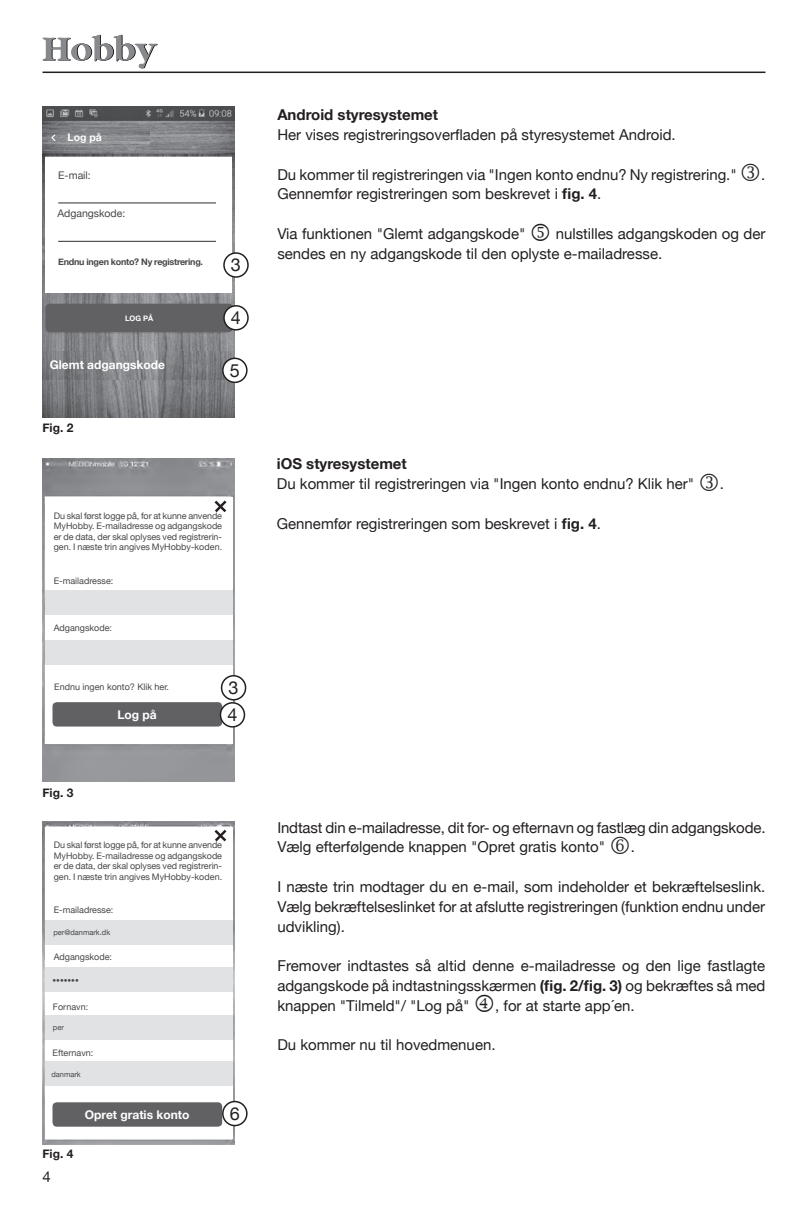
<style>
.page{position:relative;width:808px;height:1221px;background:#fff}
.page>*{position:absolute;margin:0;border:0;box-sizing:border-box;transform-origin:0 0}
.t1{font:18px "Helvetica Neue";color:#231f20}
.t2{font:15px/19.8px "Helvetica Neue";color:#231f20}
.t3{font:700 15px "Helvetica Neue";color:#231f20}
.t4{font:700 12px "Helvetica Neue";color:#fff}
.t5{font:700 12px "Helvetica Neue";color:#231f20}
.t6{font:10.5px "Helvetica Neue";color:#464748}
.t7{font:700 10.5px "Helvetica Neue";color:#fff}
.t8{font:9px/10.5px "Helvetica Neue";color:#464748;text-align:justify}
.t9{font:700 9px "Helvetica Neue";letter-spacing:-.03em;color:#464748}
.t10{font:7.5px "Helvetica Neue";color:#464748}
.t11{font:700 7.5px "Helvetica Neue";color:#fff}
.s1{font-weight:700}
</style>
<div class="page">
<hr style="left:43px;top:72px;width:722px;height:1px;background:#231f20">
<svg style="left:43px;top:35px;width:115px;height:33px"></svg>
<img style="left:43px;top:821px;width:192px;height:323px">
<img style="left:43px;top:458px;width:192px;height:323px">
<img style="left:43px;top:106px;width:192px;height:312px">
<div style="left:45px;top:157px;width:187px;height:135px;background:#fff"></div>
<hr style="left:58px;top:202px;width:158px;height:1px;background:#454647">
<hr style="left:58px;top:241px;width:158px;height:1px;background:#454647">
<div style="left:224px;top:253px;width:24px;height:24px;background:#fff;border-radius:50%"></div>
<div style="left:223px;top:252px;width:26px;height:26px;border:2px solid #231f20;border-radius:50%"></div>
<div style="left:45px;top:304px;width:188px;height:28px;background:#616164;border-radius:4px"></div>
<div style="left:224px;top:306px;width:24px;height:24px;background:#fff;border-radius:50%"></div>
<div style="left:223px;top:305px;width:26px;height:25px;border:2px solid #231f20;border-radius:50%"></div>
<img style="left:43px;top:351px;width:190px;height:28px">
<div style="left:223px;top:358px;width:24px;height:24px;background:#fff;border-radius:50%"></div>
<div style="left:222px;top:357px;width:26px;height:26px;border:2px solid #231f20;border-radius:50%"></div>
<img style="left:43px;top:125px;width:107px;height:26px">
<svg style="left:50px;top:133px;width:7px;height:10px"></svg>
<div style="left:45px;top:826px;width:187px;height:312px;background:#fff"></div>
<div style="left:52px;top:1102px;width:170px;height:24px;background:#616164;border-radius:4px"></div>
<svg style="left:214px;top:829px;width:13px;height:13px"></svg>
<div style="left:45px;top:919px;width:187px;height:25px;background:#e1e2e4"></div>
<div style="left:45px;top:967px;width:187px;height:24px;background:#e1e2e4"></div>
<div style="left:45px;top:1014px;width:187px;height:25px;background:#e1e2e4"></div>
<div style="left:45px;top:1061px;width:187px;height:25px;background:#e1e2e4"></div>
<div style="left:223px;top:1101px;width:24px;height:24px;background:#fff;border-radius:50%"></div>
<div style="left:222px;top:1100px;width:26px;height:26px;border:2px solid #231f20;border-radius:50%"></div>
<div style="left:45px;top:497px;width:187px;height:247px;background:#fff"></div>
<div style="left:52px;top:702px;width:170px;height:24px;background:#616164;border-radius:4px"></div>
<svg style="left:214px;top:500px;width:13px;height:13px"></svg>
<div style="left:45px;top:590px;width:187px;height:25px;background:#e1e2e4"></div>
<div style="left:45px;top:640px;width:187px;height:24px;background:#e1e2e4"></div>
<div style="left:220px;top:702px;width:24px;height:24px;background:#fff;border-radius:50%"></div>
<div style="left:220px;top:702px;width:25px;height:25px;border:2px solid #231f20;border-radius:50%"></div>
<div style="left:222px;top:675px;width:24px;height:24px;background:#fff;border-radius:50%"></div>
<div style="left:221px;top:675px;width:25px;height:25px;border:2px solid #231f20;border-radius:50%"></div>
<p class="t7" style="left:68px;top:128px;width:36px">Log på</p>
<p class="t6" style="left:58px;top:166px;width:34px">E-mail:</p>
<p class="t6" style="left:57px;top:204px;width:70px">Adgangskode:</p>
<p class="t9" style="left:58px;top:253px;width:146px">Endnu ingen konto? Ny registrering.</p>
<p class="t1" style="left:231px;top:249px;width:12px">3</p>
<p class="t11" style="left:125px;top:311px;width:30px">Log på</p>
<p class="t1" style="left:231px;top:302px;width:12px">4</p>
<p class="t4" style="left:50px;top:354px;width:117px">Glemt adgangskode</p>
<p class="t1" style="left:230px;top:355px;width:12px">5</p>
<p class="t5" style="left:43px;top:417px;width:32px">Fig. 2</p>
<p class="t8" style="left:54px;top:510px;width:170px">Du skal først logge på, for at kunne anvende MyHobby. E-mailadresse og adgangskode er de data, der skal oplyses ved registrerin&shy;gen. I næste trin angives MyHobby-koden.</p>
<p class="t8" style="left:54px;top:574px;width:61px">E-mailadresse:</p>
<p class="t8" style="left:54px;top:622px;width:60px">Adgangskode:</p>
<p class="t1" style="left:229px;top:672px;width:12px">3</p>
<p class="t8" style="left:54px;top:680px;width:116px">Endnu ingen konto? Klik her.</p>
<p class="t4" style="left:117px;top:703px;width:41px">Log på</p>
<p class="t1" style="left:227px;top:699px;width:12px">4</p>
<p class="t5" style="left:43px;top:781px;width:32px">Fig. 3</p>
<p class="t8" style="left:54px;top:838px;width:170px">Du skal først logge på, for at kunne anvende MyHobby. E-mailadresse og adgangskode er de data, der skal oplyses ved registrerin&shy;gen. I næste trin angives MyHobby-koden.</p>
<p class="t8" style="left:54px;top:903px;width:61px">E-mailadresse:</p>
<p class="t10" style="left:53px;top:925px;width:58px">per@danmark.dk</p>
<p class="t8" style="left:54px;top:951px;width:60px">Adgangskode:</p>
<p class="t10" style="left:53px;top:973px;width:28px">•••••••</p>
<p class="t8" style="left:53px;top:1000px;width:37px">Fornavn:</p>
<p class="t8" style="left:53px;top:1046px;width:42px">Efternavn:</p>
<p class="t10" style="left:51px;top:1067px;width:31px">danmark</p>
<p class="t10" style="left:53px;top:1021px;width:12px">per</p>
<p class="t5" style="left:43px;top:1142px;width:32px">Fig. 4</p>
<p class="t2" style="left:43px;top:1165px;width:10px">4</p>
<p class="t4" style="left:85px;top:1103px;width:106px">Opret gratis konto</p>
<p class="t1" style="left:230px;top:1097px;width:12px">6</p>
<p class="t3" style="left:277px;top:101px;width:162px">Android styresystemet</p>
<p class="t2" style="left:277px;top:124px;width:400px">Her vises registreringsoverfladen på styresystemet Android.</p>
<p class="t2" style="left:277px;top:163px;width:490px">Du kommer til registreringen via "Ingen konto endnu? Ny registrering." ●.<br>Gennemfør registreringen som beskrevet i <span class="s1">fig. 4</span>.</p>
<p class="t2" style="left:277px;top:223px;width:490px">Via funktionen "Glemt adgangskode" ■ nulstilles adgangskoden og der sendes en ny adgangskode til den oplyste e-mailadresse.</p>
<p class="t2" style="left:277px;top:453px;width:449px"><span class="s1">iOS styresystemet<br></span>Du kommer til registreringen via "Ingen konto endnu? Klik her" ●.</p>
<p class="t2" style="left:277px;top:512px;width:325px">Gennemfør registreringen som beskrevet i <span class="s1">fig. 4</span>.</p>
<p class="t2" style="left:277px;top:816px;width:490px">Indtast din e-mailadresse, dit for- og efternavn og fastlæg din adgangskode.<br>Vælg efterfølgende knappen "Opret gratis konto" □.</p>
<p class="t2" style="left:277px;top:875px;width:490px;text-align:justify">I næste trin modtager du en e-mail, som indeholder et bekræftelseslink.<br>Vælg bekræftelseslinket for at afslutte registreringen (funktion endnu under udvikling).</p>
<p class="t2" style="left:277px;top:954px;width:490px;text-align:justify">Fremover indtastes så altid denne e-mailadresse og den lige fastlagte adgangskode på indtastningsskærmen <span class="s1">(fig. 2/fig. 3)</span> og bekræftes så med knappen "Tilmeld"/ "Log på"</p>
<p class="t2" style="left:495px;top:994px;width:141px">, for at starte app´en.</p>
<p class="t2" style="left:277px;top:1034px;width:220px">Du kommer nu til hovedmenuen.</p>
</div>
